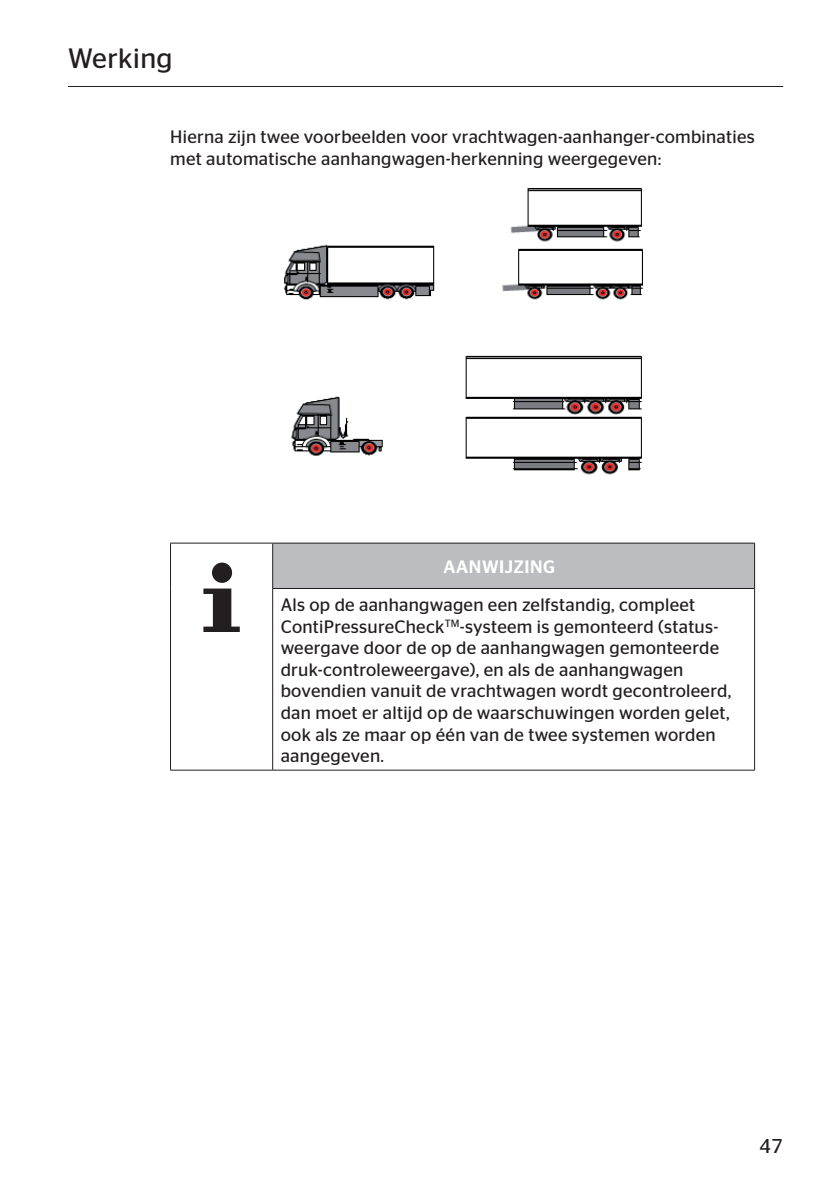
<style>
.page{position:relative;width:840px;height:1191px;background:#fff}
.page>*{position:absolute;margin:0;border:0;box-sizing:border-box;transform-origin:0 0}
.t1{font:28px "Continental Stag Sans";letter-spacing:.015em;color:#231f20}
.t2{font:20px "Continental Stag Sans";color:#231f20}
.t3{font:18px/21.6px "Continental Stag Sans";letter-spacing:.015em;color:#231f20}
.t4{font:500 18px "Continental Stag Sans";letter-spacing:.035em;color:#fff}
</style>
<div class="page">
<hr style="left:68px;top:86px;width:714px;height:1px;background:#231f20">
<img style="left:284px;top:188px;width:358px;height:287px">
<div style="left:272px;top:543px;width:482px;height:45px;background:#bcbdc0"></div>
<hr style="left:170px;top:770px;width:102px;height:1px;background:#231f20">
<hr style="left:170px;top:543px;width:102px;height:1px;background:#231f20">
<hr style="left:170px;top:543px;width:1px;height:45px;background:#231f20">
<hr style="left:170px;top:588px;width:1px;height:182px;background:#231f20">
<hr style="left:272px;top:589px;width:1px;height:181px;background:#231f20">
<hr style="left:753px;top:589px;width:1px;height:181px;background:#231f20">
<hr style="left:272px;top:770px;width:482px;height:1px;background:#231f20">
<hr style="left:272px;top:543px;width:482px;height:1px;background:#231f20">
<hr style="left:272px;top:543px;width:1px;height:45px;background:#231f20">
<hr style="left:753px;top:543px;width:1px;height:45px;background:#231f20">
<hr style="left:272px;top:588px;width:482px;height:1px;background:#231f20">
<svg style="left:203px;top:562px;width:37px;height:70px"></svg>
<h1 class="t1" style="left:68px;top:42px;width:106px">Werking</h1>
<p class="t3" style="left:170px;top:126px;width:585px">Hierna zijn twee voorbeelden voor vrachtwagen-aanhanger-combinaties met automatische aanhangwagen-herkenning weergegeven:</p>
<p class="t4" style="left:443px;top:556px;width:113px">AANWIJZING</p>
<p class="t3" style="left:280px;top:593px;width:452px">Als op de aanhangwagen een zelfstandig, compleet ContiPressureCheck<sup>TM</sup>-systeem is gemonteerd (status&shy;weergave door de op de aanhangwagen gemonteerde druk-controleweergave), en als de aanhangwagen bovendien vanuit de vrachtwagen wordt gecontroleerd, dan moet er altijd op de waarschuwingen worden gelet, ook als ze maar op één van de twee systemen worden aangegeven.</p>
<p class="t2" style="left:758px;top:1134px;width:25px">47</p>
</div>
